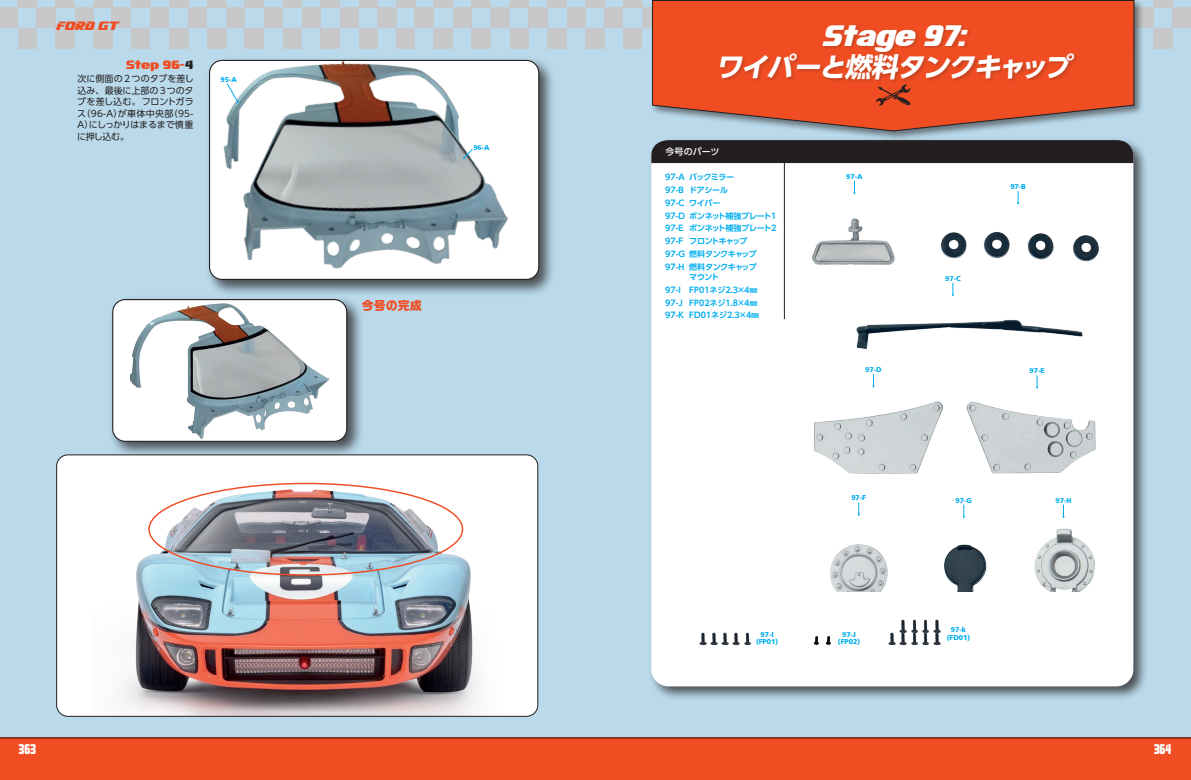
<style>
.page{position:relative;width:1191px;height:780px;background:#badaeb}
.page>*{position:absolute;margin:0;border:0;box-sizing:border-box;transform-origin:0 0}
.t1{font:29.4px "Infinite Justice";color:#fff;scale:.9 1}
.t2{font:italic 700 26.7px "UD Shin Go Pro";color:#fff}
.t3{font:14px "Infinite Justice Straight";color:#fff;scale:.6 1}
.t4{font:12px "Infinite Justice Straight";color:#f04d22}
.t5{font:12px "Infinite Justice";color:#f04d22}
.t6{font:700 12px "Ro G San Srf Std";color:#f04d22}
.t7{font:9px/11.5px "UD Shin Go Pro";letter-spacing:-.005em;color:#231f20;text-align:justify}
.t8{font:500 9px "UD Shin Go Pro";letter-spacing:.01em;color:#fff}
.t9{font:700 8px/12.8px "UD Shin Go Pro De";letter-spacing:-.035em;color:#00aeef}
.t10{font:700 8px/12.8px "UD Shin Go Pro De";color:#00aeef}
.t11{font:900 7px/7.8px "Frutiger LT Std";color:#00aeef;text-align:center}
.s1{color:#231f20}
</style>
<div class="page">
<div style="left:17px;top:0;width:19px;height:7px;background:#c7c8ca"></div>
<div style="left:55px;top:0;width:19px;height:7px;background:#c7c8ca"></div>
<div style="left:93px;top:0;width:19px;height:7px;background:#c7c8ca"></div>
<div style="left:131px;top:0;width:19px;height:7px;background:#c7c8ca"></div>
<div style="left:0;top:7px;width:18px;height:21px;background:#c7c8ca"></div>
<div style="left:36px;top:7px;width:19px;height:21px;background:#c7c8ca"></div>
<div style="left:74px;top:7px;width:19px;height:21px;background:#c7c8ca"></div>
<div style="left:112px;top:7px;width:19px;height:21px;background:#c7c8ca"></div>
<div style="left:18px;top:28px;width:19px;height:21px;background:#c7c8ca"></div>
<div style="left:55px;top:28px;width:19px;height:21px;background:#c7c8ca"></div>
<div style="left:93px;top:28px;width:19px;height:21px;background:#c7c8ca"></div>
<div style="left:131px;top:28px;width:19px;height:21px;background:#c7c8ca"></div>
<div style="left:169px;top:0;width:19px;height:7px;background:#c7c8ca"></div>
<div style="left:207px;top:0;width:19px;height:7px;background:#c7c8ca"></div>
<div style="left:245px;top:0;width:19px;height:7px;background:#c7c8ca"></div>
<div style="left:283px;top:0;width:19px;height:7px;background:#c7c8ca"></div>
<div style="left:150px;top:7px;width:19px;height:21px;background:#c7c8ca"></div>
<div style="left:188px;top:7px;width:19px;height:21px;background:#c7c8ca"></div>
<div style="left:226px;top:7px;width:19px;height:21px;background:#c7c8ca"></div>
<div style="left:264px;top:7px;width:19px;height:21px;background:#c7c8ca"></div>
<div style="left:169px;top:28px;width:19px;height:21px;background:#c7c8ca"></div>
<div style="left:207px;top:28px;width:19px;height:21px;background:#c7c8ca"></div>
<div style="left:245px;top:28px;width:19px;height:21px;background:#c7c8ca"></div>
<div style="left:283px;top:28px;width:19px;height:21px;background:#c7c8ca"></div>
<div style="left:321px;top:0;width:19px;height:7px;background:#c7c8ca"></div>
<div style="left:359px;top:0;width:19px;height:7px;background:#c7c8ca"></div>
<div style="left:396px;top:0;width:19px;height:7px;background:#c7c8ca"></div>
<div style="left:434px;top:0;width:19px;height:7px;background:#c7c8ca"></div>
<div style="left:302px;top:7px;width:19px;height:21px;background:#c7c8ca"></div>
<div style="left:340px;top:7px;width:19px;height:21px;background:#c7c8ca"></div>
<div style="left:378px;top:7px;width:18px;height:21px;background:#c7c8ca"></div>
<div style="left:415px;top:7px;width:19px;height:21px;background:#c7c8ca"></div>
<div style="left:321px;top:28px;width:19px;height:21px;background:#c7c8ca"></div>
<div style="left:359px;top:28px;width:19px;height:21px;background:#c7c8ca"></div>
<div style="left:396px;top:28px;width:19px;height:21px;background:#c7c8ca"></div>
<div style="left:434px;top:28px;width:19px;height:21px;background:#c7c8ca"></div>
<div style="left:472px;top:0;width:19px;height:7px;background:#c7c8ca"></div>
<div style="left:510px;top:0;width:19px;height:7px;background:#c7c8ca"></div>
<div style="left:547px;top:0;width:19px;height:7px;background:#c7c8ca"></div>
<div style="left:453px;top:7px;width:19px;height:21px;background:#c7c8ca"></div>
<div style="left:491px;top:7px;width:19px;height:21px;background:#c7c8ca"></div>
<div style="left:529px;top:7px;width:19px;height:21px;background:#c7c8ca"></div>
<div style="left:566px;top:7px;width:19px;height:21px;background:#c7c8ca"></div>
<div style="left:472px;top:28px;width:19px;height:21px;background:#c7c8ca"></div>
<div style="left:510px;top:28px;width:19px;height:21px;background:#c7c8ca"></div>
<div style="left:547px;top:28px;width:19px;height:21px;background:#c7c8ca"></div>
<div style="left:585px;top:0;width:19px;height:7px;background:#c7c8ca"></div>
<div style="left:623px;top:0;width:19px;height:7px;background:#c7c8ca"></div>
<div style="left:604px;top:7px;width:19px;height:21px;background:#c7c8ca"></div>
<div style="left:642px;top:7px;width:19px;height:21px;background:#c7c8ca"></div>
<div style="left:585px;top:28px;width:19px;height:21px;background:#c7c8ca"></div>
<div style="left:623px;top:28px;width:19px;height:21px;background:#c7c8ca"></div>
<div style="left:1153px;top:0;width:19px;height:7px;background:#c7c8ca"></div>
<div style="left:1134px;top:7px;width:19px;height:21px;background:#c7c8ca"></div>
<div style="left:1172px;top:7px;width:19px;height:21px;background:#c7c8ca"></div>
<div style="left:1153px;top:28px;width:19px;height:21px;background:#c7c8ca"></div>
<div style="left:108px;top:295px;width:256px;height:164px;background:#231f20;opacity:.75"></div>
<div style="left:113px;top:299px;width:234px;height:142px;background:#fff;border-radius:13px"></div>
<img style="left:129px;top:303px;width:201px;height:136px">
<div style="left:112px;top:299px;width:235px;height:143px;border:1px solid #231f20;border-radius:13px"></div>
<div style="left:57px;top:455px;width:481px;height:261px;background:#fff;border-radius:11px"></div>
<img style="left:121px;top:484px;width:358px;height:230px">
<div style="left:56px;top:454px;width:482px;height:262px;border:1px solid #231f20;border-radius:11px"></div>
<div style="left:205px;top:56px;width:351px;height:241px;background:#231f20;opacity:.75"></div>
<div style="left:209px;top:60px;width:330px;height:219px;background:#fff;border-radius:13px"></div>
<img style="left:209px;top:60px;width:299px;height:219px">
<div style="left:209px;top:60px;width:330px;height:220px;border:1px solid #231f20;border-radius:13px"></div>
<svg style="left:463px;top:149px;width:10px;height:10px"></svg>
<svg style="left:226px;top:83px;width:13px;height:20px"></svg>
<div style="left:648px;top:136px;width:500px;height:565px;background:#231f20;opacity:.75"></div>
<div style="left:651px;top:140px;width:482px;height:546px;background:#fff;border-radius:17px"></div>
<div style="left:651px;top:141px;width:482px;height:22px;background:#231f20"></div>
<img style="left:812px;top:218px;width:287px;height:373px">
<svg style="left:853px;top:181px;width:2px;height:13px"></svg>
<svg style="left:1017px;top:191px;width:2px;height:13px"></svg>
<svg style="left:952px;top:283px;width:2px;height:13px"></svg>
<svg style="left:872px;top:374px;width:2px;height:13px"></svg>
<svg style="left:1036px;top:375px;width:2px;height:13px"></svg>
<svg style="left:857px;top:502px;width:2px;height:13px"></svg>
<svg style="left:962px;top:504px;width:2px;height:14px"></svg>
<svg style="left:1062px;top:504px;width:2px;height:14px"></svg>
<hr style="left:784px;top:161px;width:1px;height:158px;background:#231f20">
<svg style="left:699px;top:632px;width:52px;height:13px"></svg>
<img style="left:813px;top:636px;width:18px;height:9px">
<svg style="left:888px;top:620px;width:53px;height:25px"></svg>
<div style="left:650px;top:0;width:494px;height:141px;background:#231f20;opacity:.55"></div>
<svg style="left:651px;top:0;width:484px;height:132px;background:#de5d3d"></svg>
<div style="left:0;top:737px;width:1191px;height:43px;background:#f04d22"></div>
<svg style="left:876px;top:84px;width:34px;height:22px"></svg>
<div style="left:719px;top:24px;width:360px;height:60px;background:#231f20;opacity:.22"></div>
<h3 class="t5" style="left:56px;top:19px;width:64px">FORD GT</h3>
<h3 class="t4" style="left:126px;top:58px;width:69px">Step 96-<span class="s1">4</span></h3>
<p class="t7" style="left:77px;top:73px;width:118px">次に側面の2つのタブを差し込み、最後に上部の3つのタブを差し込む。フロントガラス（96-A）が車体中央部（95- A）にしっかりはまるまで慎重に押し込む。</p>
<p class="t11" style="left:220px;top:76px;width:18px">95-A</p>
<p class="t11" style="left:473px;top:144px;width:18px">96-A</p>
<h3 class="t6" style="left:362px;top:297px;width:61px">今号の完成</h3>
<h1 class="t1" style="left:821px;top:20px;width:160px">Stage 97:</h1>
<h2 class="t2" style="left:715px;top:45px;width:364px">ワイパーと燃料タンクキャップ</h2>
<p class="t8" style="left:665px;top:145px;width:56px">今号のパーツ</p>
<p class="t9" style="left:665px;top:170px;width:112px">97-A バックミラー<br>97-B ドアシール<br>97-C ワイパー<br>97-D ボンネット補強プレート1<br>97-E ボンネット補強プレート2<br>97-F フロントキャップ<br>97-G 燃料タンクキャップ<br>97-H 燃料タンクキャップ</p>
<p class="t10" style="left:665px;top:270px;width:95px;text-indent:24px">マウント<br>97-I FP01ネジ2.3×4mm<br>97-J FP02ネジ1.8×4mm<br>97-K FD01ネジ2.3×4mm</p>
<p class="t11" style="left:846px;top:172px;width:18px">97-A</p>
<p class="t11" style="left:945px;top:274px;width:17px">97-C</p>
<p class="t11" style="left:1010px;top:182px;width:17px">97-B</p>
<p class="t11" style="left:865px;top:365px;width:18px">97-D</p>
<p class="t11" style="left:1029px;top:367px;width:17px">97-E</p>
<p class="t11" style="left:851px;top:494px;width:16px">97-F</p>
<p class="t11" style="left:955px;top:496px;width:18px">97-G</p>
<p class="t11" style="left:1055px;top:496px;width:17px">97-H</p>
<p class="t11" style="left:756px;top:630px;width:24px">97-I (FP01)</p>
<p class="t11" style="left:838px;top:630px;width:24px">97-J (FP02)</p>
<p class="t11" style="left:946px;top:625px;width:25px">97-k (FD01)</p>
<h3 class="t3" style="left:19px;top:741px;width:30px">363</h3>
<h3 class="t3" style="left:1154px;top:741px;width:30px">364</h3>
</div>
